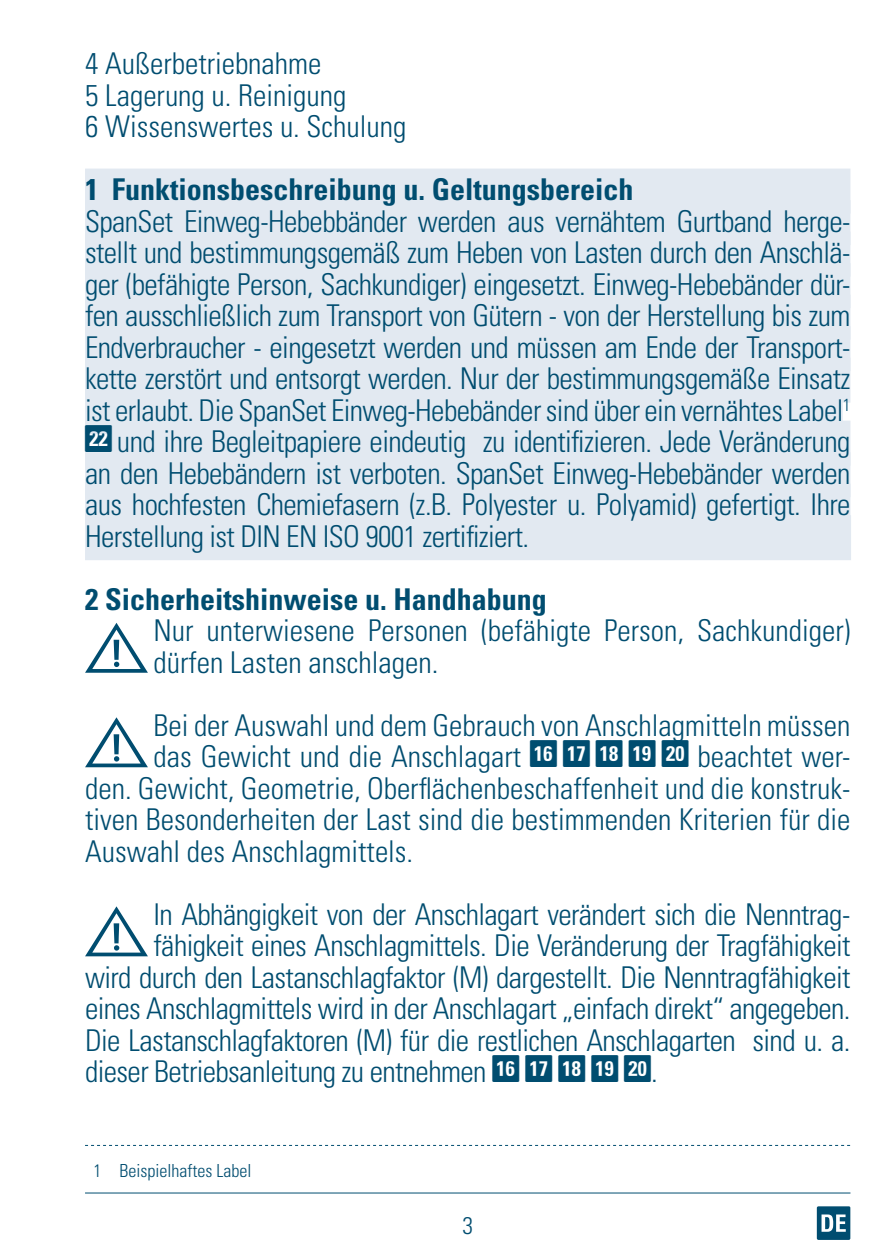
<style>
.page{position:relative;width:893px;height:1259px;background:#fff}
.page>*{position:absolute;margin:0;border:0;box-sizing:border-box;transform-origin:0 0}
.t1{font:112.2px "SSD BA Font";color:#004d70}
.t2{font:60px "SSD BA Font";color:#004d70}
.t3{font:300 condensed 30px/31.5px "Univers";letter-spacing:-.02em;color:#004d70;text-align:justify}
.t4{font:300 condensed 30px/31.5px "Univers";color:#004d70}
.t5{font:700 condensed 30px "Univers";color:#004d70}
.t6{font:300 condensed 24px "Univers";color:#004d70}
.t7{font:300 condensed 18px "Univers";color:#004d70}
.s1{font-family:"SSD BA Font";font-weight:400;font-stretch:normal;font-size:48px}
</style>
<div class="page">
<hr style="left:85px;top:1192px;width:765px;height:1px;background:#004d70">
<div style="left:85px;top:169px;width:765px;height:45px;background:#e2e9f1"></div>
<div style="left:85px;top:200px;width:765px;height:45px;background:#e2e9f1"></div>
<div style="left:85px;top:232px;width:765px;height:45px;background:#e2e9f1"></div>
<div style="left:85px;top:263px;width:765px;height:45px;background:#e2e9f1"></div>
<div style="left:85px;top:295px;width:765px;height:45px;background:#e2e9f1"></div>
<div style="left:85px;top:326px;width:765px;height:45px;background:#e2e9f1"></div>
<div style="left:85px;top:358px;width:765px;height:45px;background:#e2e9f1"></div>
<div style="left:85px;top:389px;width:758px;height:45px;background:#e2e9f1"></div>
<div style="left:112px;top:425px;width:5px;height:54px;background:#e2e9f1"></div>
<div style="left:117px;top:421px;width:733px;height:45px;background:#e2e9f1"></div>
<div style="left:85px;top:452px;width:765px;height:45px;background:#e2e9f1"></div>
<div style="left:85px;top:484px;width:765px;height:45px;background:#e2e9f1"></div>
<div style="left:85px;top:515px;width:766px;height:45px;background:#e2e9f1"></div>
<svg style="left:85px;top:1145px;width:765px;height:1px"></svg>
<p class="t4" style="left:85px;top:48px;width:323px">4 Außerbetriebnahme<br>5 Lagerung u. Reinigung<br>6 Wissenswertes u. Schulung</p>
<p class="t5" style="left:85px;top:171px;width:550px">1 Funktionsbeschreibung u. Geltungsbereich</p>
<p class="t3" style="left:85px;top:205px;width:767px">SpanSet Einweg-Hebebbänder werden aus vernähtem Gurtband herge&shy;stellt und bestimmungsgemäß zum Heben von Lasten durch den Anschlä&shy;ger (befähigte Person, Sachkundiger) eingesetzt. Einweg-Hebebänder dür&shy;fen ausschließlich zum Transport von Gütern - von der Herstellung bis zum Endverbraucher - eingesetzt werden und müssen am Ende der Transport&shy;kette zerstört und entsorgt werden. Nur der bestimmungsgemäße Einsatz ist erlaubt. Die SpanSet Einweg-Hebebänder sind über ein vernähtes Label<sup>1<br></sup><span class="s1">22</span> und ihre Begleitpapiere eindeutig zu identifizieren. Jede Veränderung an den Hebebändern ist verboten. SpanSet Einweg-Hebebänder werden aus hochfesten Chemiefasern (z.B. Polyester u. Polyamid) gefertigt. Ihre Herstellung ist DIN EN ISO 9001 zertifiziert.</p>
<p class="t5" style="left:85px;top:580px;width:463px">2 Sicherheitshinweise u. Handhabung</p>
<h1 class="t1" style="left:85px;top:578px;width:64px">#</h1>
<p class="t4" style="left:154px;top:615px;width:698px">Nur unterwiesene Personen (befähigte Person, Sachkundiger) dürfen Lasten anschlagen.</p>
<h1 class="t1" style="left:85px;top:673px;width:64px">#</h1>
<p class="t4" style="left:154px;top:709px;width:698px">Bei der Auswahl und dem Gebrauch von Anschlagmitteln müssen</p>
<p class="t4" style="left:154px;top:741px;width:698px">das Gewicht und die Anschlagart <span class="s1">1617181920</span> beachtet wer-</p>
<p class="t4" style="left:85px;top:772px;width:767px">den. Gewicht, Geometrie, Oberflächenbeschaffenheit und die konstruk-</p>
<p class="t4" style="left:85px;top:804px;width:767px">tiven Besonderheiten der Last sind die bestimmenden Kriterien für die</p>
<p class="t4" style="left:85px;top:835px;width:330px">Auswahl des Anschlagmittels.</p>
<h1 class="t1" style="left:85px;top:862px;width:64px">#</h1>
<p class="t3" style="left:154px;top:898px;width:698px">In Abhängigkeit von der Anschlagart verändert sich die Nenntrag-</p>
<p class="t3" style="left:154px;top:930px;width:698px">fähigkeit eines Anschlagmittels. Die Veränderung der Tragfähigkeit</p>
<p class="t3" style="left:85px;top:961px;width:767px">wird durch den Lastanschlagfaktor (M) dargestellt. Die Nenntragfähigkeit</p>
<p class="t3" style="left:85px;top:993px;width:767px">eines Anschlagmittels wird in der Anschlagart „einfach direkt“ angegeben.</p>
<p class="t3" style="left:85px;top:1024px;width:767px">Die Lastanschlagfaktoren (M) für die restlichen Anschlagarten sind u. a.</p>
<p class="t3" style="left:85px;top:1056px;width:574px">dieser Betriebsanleitung zu entnehmen <span class="s1">1617181920</span>.</p>
<p class="t7" style="left:94px;top:1159px;width:159px">1 Beispielhaftes Label</p>
<p class="t6" style="left:462px;top:1210px;width:12px">3</p>
<h2 class="t2" style="left:817px;top:1189px;width:35px">a</h2>
</div>
